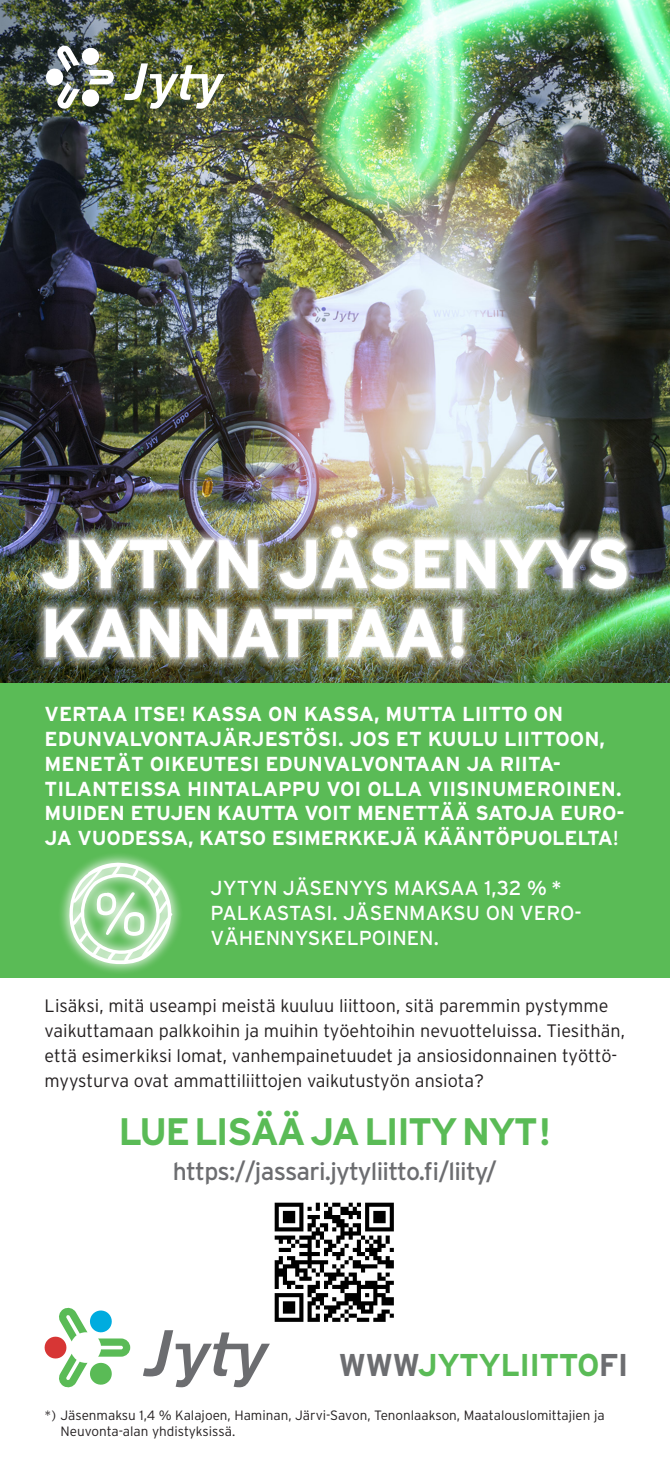
<style>
.page{position:relative;width:670px;height:1467px;background:#fff}
.page>*{position:absolute;margin:0;border:0;box-sizing:border-box;transform-origin:0 0}
.t1{font:700 67.73px "Interstate";letter-spacing:-.04em;color:#fff}
.t1_LEIPIS{font:700 38.25px "Interstate";letter-spacing:-.05em;color:#5abb56}
.t1_LEIPIS-2{font:700 31.5px "Interstate";letter-spacing:-.02em;color:#5abb56}
.t1_LEIPIS-3{font:24.75px "Interstate";letter-spacing:-.03em;color:#6c6d70}
.t2{font:700 20.25px/24.8px "Interstate";letter-spacing:-.01em;color:#fff}
._2-SIVU-YLÄ{font:20.25px/24.8px "Interstate";color:#fff}
._1-SIVU-POSA-PIENI{font:300 18px/24.8px "Interstate";color:#231f20}
._1-SIVUN-PETIITTI{font:300 13.5px/16.2px "Interstate";color:#231f20}
.s1{font-weight:400}
.s2{color:#6c6d70}
</style>
<div class="page">
<div style="left:0;top:662px;width:670px;height:315px;background:#5abb56"></div>
<div style="left:58px;top:851px;width:126px;height:125px;background:#fff;opacity:.75"></div>
<svg style="left:67px;top:857px;width:106px;height:108px;background:#aeddac"></svg>
<img style="left:0;top:0;width:670px;height:682px">
<svg style="left:143px;top:1330px;width:127px;height:57px"></svg>
<svg style="left:44px;top:1307px;width:86px;height:81px"></svg>
<img style="left:274px;top:1202px;width:120px;height:120px">
<img style="left:124px;top:63px;width:101px;height:46px">
<img style="left:45px;top:45px;width:69px;height:65px">
<img style="left:32px;top:515px;width:605px;height:154px">
<p class="t1" style="left:40px;top:526px;width:591px">JYTYN JÄSENYYS</p>
<p class="t1" style="left:40px;top:595px;width:430px">KANNATTAA!</p>
<p class="t2" style="left:45px;top:702px;width:581px">VERTAA ITSE! KASSA ON KASSA, MUTTA LIITTO ON EDUNVALVONTAJÄRJESTÖSI. JOS ET KUULU LIITTOON, MENETÄT OIKEUTESI EDUNVALVONTAAN JA RIITA-TILANTEISSA HINTALAPPU VOI OLLA VIISINUMEROINEN.<br>MUIDEN ETUJEN KAUTTA VOIT MENETTÄÄ SATOJA EURO-JA VUODESSA, KATSO ESIMERKKEJÄ KÄÄNTÖPUOLELTA<span class="s1">!</span></p>
<p class="_2-SIVU-YLÄ" style="left:210px;top:876px;width:373px">JYTYN JÄSENYYS MAKSAA 1,32 % *<br>PALKASTASI. JÄSENMAKSU ON VERO-<br>VÄHENNYSKELPOINEN.</p>
<p class="_1-SIVU-POSA-PIENI" style="left:45px;top:993px;width:582px">Lisäksi, mitä useampi meistä kuuluu liittoon, sitä paremmin pystymme vaikuttamaan palkkoihin ja muihin työehtoihin nevuotteluissa. Tiesithän, että esimerkiksi lomat, vanhempainetuudet ja ansiosidonnainen työttö&shy;myysturva ovat ammattiliittojen vaikutustyön ansiota?</p>
<p class="t1_LEIPIS" style="left:119px;top:1110px;width:434px">LUE LISÄÄ JA LIITY NYT!</p>
<p class="t1_LEIPIS-3" style="left:173px;top:1157px;width:325px">https://jassari.jytyliitto.fi/liity/</p>
<p class="t1_LEIPIS-2" style="left:338px;top:1348px;width:292px"><span class="s2">WWW</span>JYTYLIITTO<span class="s2">FI</span></p>
<p class="_1-SIVUN-PETIITTI" style="left:60px;top:1407px;width:546px;text-indent:-16px">*) Jäsenmaksu 1,4 % Kalajoen, Haminan, Järvi-Savon, Tenonlaakson, Maatalouslomittajien ja<br>Neuvonta-alan yhdistyksissä.</p>
</div>
